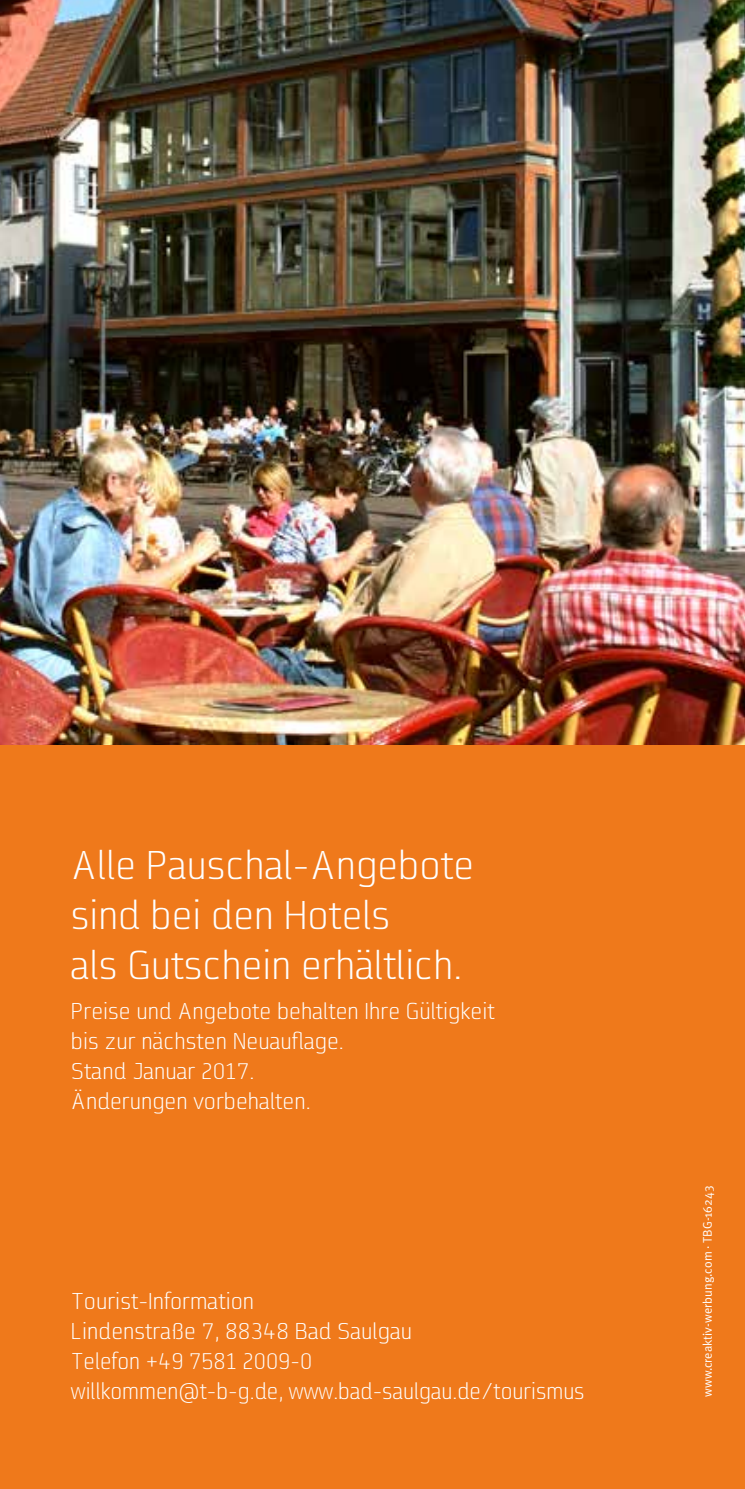
<style>
.page{position:relative;width:745px;height:1489px;background:#fff}
.page>*{position:absolute;margin:0;border:0;box-sizing:border-box;transform-origin:0 0}
.t1{font:300 35px/50px "Diwa";color:#fff}
.t2{font:300 20px/30px "Diwa";color:#fff}
.t3{font:12.5px "Meta Plus Normal";color:#fff}
</style>
<div class="page">
<div style="left:0;top:744px;width:744px;height:744px;background:#ef791b"></div>
<img style="left:0;top:0;width:744px;height:744px">
<h1 class="t1" style="left:71px;top:840px;width:404px">Alle Pauschal-Angebote sind bei den Hotels<br>als Gutschein erhältlich.</h1>
<p class="t2" style="left:71px;top:996px;width:425px">Preise und Angebote behalten Ihre Gültigkeit bis zur nächsten Neuauflage.<br>Stand Januar 2017.<br>Änderungen vorbehalten.</p>
<p class="t2" style="left:71px;top:1286px;width:515px">Tourist-Information<br>Lindenstraße 7, 88348 Bad Saulgau<br>Telefon +49 7581 2009-0<br>willkommen@t-b-g.de, www.bad-saulgau.de/tourismus</p>
<p class="t3" style="left:699px;top:1396px;width:212px;rotate:-90deg">www.creaktiv-werbung.com · TBG-16243</p>
</div>
